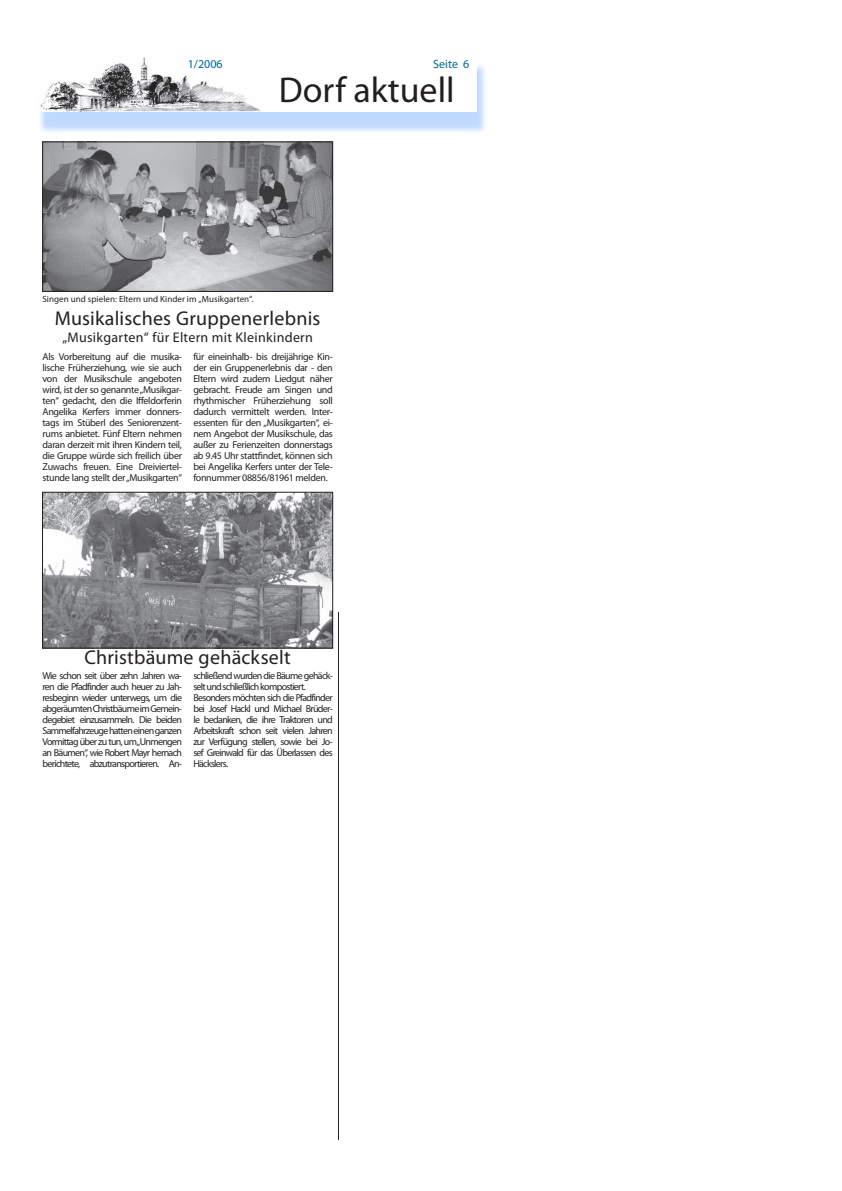
<style>
.page{position:relative;width:842px;height:1191px;background:#fff}
.page>*{position:absolute;margin:0;border:0;box-sizing:border-box;transform-origin:0 0}
.t1{font:36px "Rotis Serif";color:#231f20}
.t2{font:700 20px "Rotis Serif";letter-spacing:.01em;color:#231f20}
.t3{font:italic 20px "Rotis Serif";letter-spacing:.01em;color:#231f20}
.t4{font:14px "Rotis Serif";letter-spacing:.02em;color:#231f20}
.t5{font:300 12px "Rotis Sans Serif";color:#006991}
.t6{font:12px "Rotis Sans Serif";color:#006991}
.t7{font:10px/11px "Rotis Serif";letter-spacing:-.07em;color:#231f20;text-align:justify}
.t8{font:700 9px "Rotis Sans Serif";letter-spacing:.005em;color:#231f20}
</style>
<div class="page">
<div style="left:36px;top:62px;width:452px;height:73px;background:#2b80ff;opacity:.3"></div>
<div style="left:37px;top:51px;width:439px;height:61px;background:#fff"></div>
<img style="left:40px;top:57px;width:221px;height:55px">
<img style="left:45px;top:144px;width:286px;height:145px">
<div style="left:43px;top:142px;width:290px;height:149px;border:1px solid #231f20"></div>
<img style="left:44px;top:494px;width:287px;height:152px">
<div style="left:42px;top:492px;width:291px;height:156px;border:1px solid #231f20"></div>
<hr style="left:338px;top:612px;width:1px;height:528px;background:#231f20">
<p class="t5" style="left:188px;top:57px;width:36px">1/2006</p>
<p class="t6" style="left:433px;top:57px;width:37px">Seite 6</p>
<h1 class="t1" style="left:279px;top:70px;width:177px">Dorf aktuell</h1>
<p class="t8" style="left:43px;top:294px;width:213px">Singen und spielen: Eltern und Kinder im „Musikgarten“.</p>
<h2 class="t2" style="left:55px;top:308px;width:267px">Musikalisches Gruppenerlebnis</h2>
<h3 class="t4" style="left:62px;top:330px;width:252px">„Musikgarten“ für Eltern mit Kleinkindern</h3>
<p class="t7" style="left:43px;top:351px;width:141px">Als Vorbereitung auf die musika&shy;lische Früherziehung, wie sie auch von der Musikschule angeboten wird, ist der so genannte „Musikgar&shy;ten“ gedacht, den die Iffeldorferin Angelika Kerfers immer donners&shy;tags im Stüberl des Seniorenzent&shy;rums anbietet. Fünf Eltern nehmen daran derzeit mit ihren Kindern teil, die Gruppe würde sich freilich über Zuwachs freuen. Eine Dreiviertel&shy;stunde lang stellt der „Musikgarten“</p>
<p class="t7" style="left:193px;top:351px;width:141px">für eineinhalb- bis dreijährige Kin&shy;der ein Gruppenerlebnis dar - den Eltern wird zudem Liedgut näher gebracht. Freude am Singen und rhythmischer Früherziehung soll dadurch vermittelt werden. Inter&shy;essenten für den „Musikgarten“, ei&shy;nem Angebot der Musikschule, das außer zu Ferienzeiten donnerstags ab 9.45 Uhr stattfindet, können sich bei Angelika Kerfers unter der Tele&shy;fonnummer 08856/81961 melden.</p>
<h2 class="t3" style="left:85px;top:647px;width:208px">Christbäume gehäckselt</h2>
<p class="t7" style="left:43px;top:670px;width:141px">Wie schon seit über zehn Jahren wa&shy;ren die Pfadfinder auch heuer zu Jah&shy;resbeginn wieder unterwegs, um die abgeräumten Christbäume im Gemein&shy;degebiet einzusammeln. Die beiden Sammelfahrzeuge hatten einen ganzen Vormittag über zu tun, um „Unmengen an Bäumen“, wie Robert Mayr hernach berichtete, abzutransportieren. An-</p>
<p class="t7" style="left:193px;top:670px;width:141px;text-align:left">schließend wurden die Bäume gehäck&shy;selt und schließlich kompostiert.<br>Besonders möchten sich die Pfadfinder bei Josef Hackl und Michael Brüder&shy;le bedanken, die ihre Traktoren und Arbeitskraft schon seit vielen Jahren zur Verfügung stellen, sowie bei Jo&shy;sef Greinwald für das Überlassen des Häckslers.</p>
</div>
